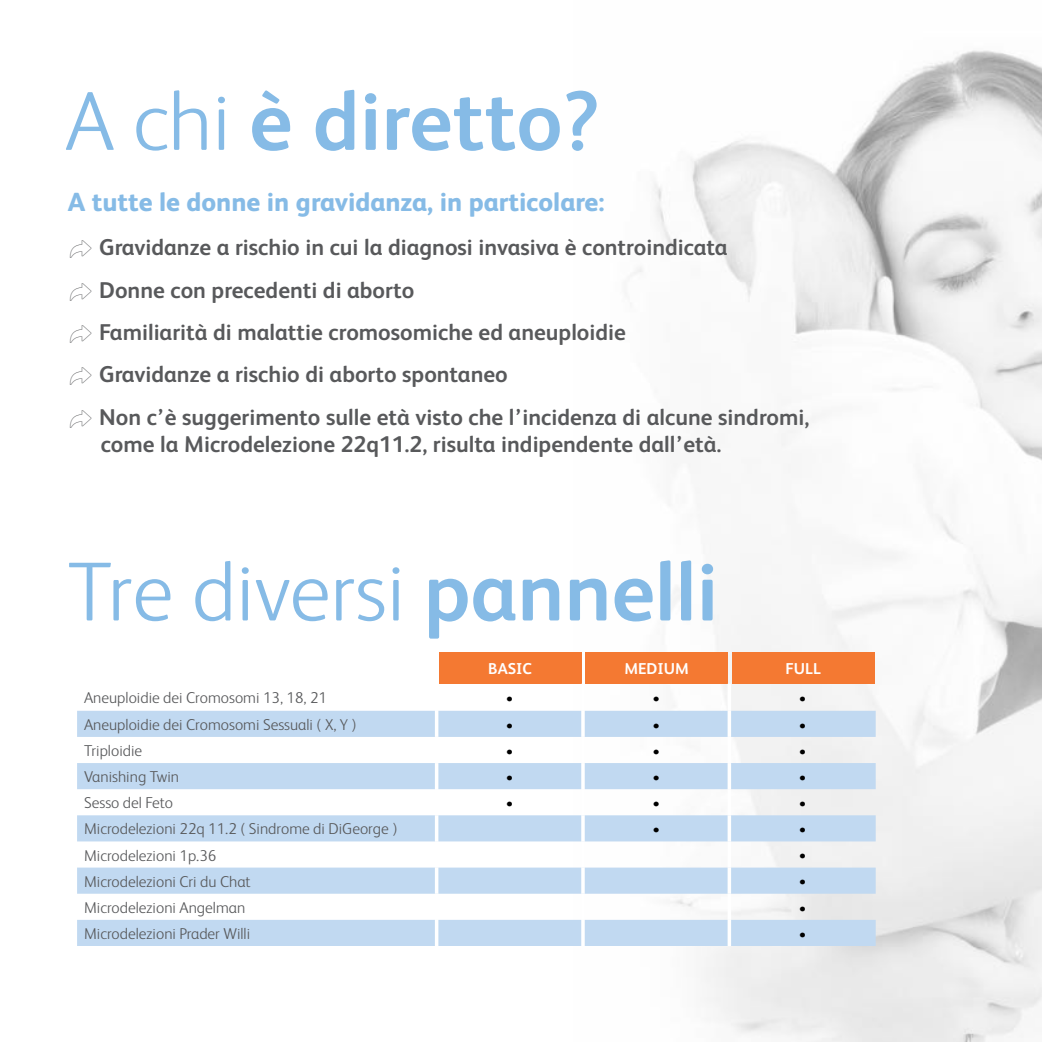
<style>
.page{position:relative;width:1042px;height:1042px;background:#fff}
.page>*{position:absolute;margin:0;border:0;box-sizing:border-box;transform-origin:0 0}
.t1{font:300 84px "FS Albert";color:#86bbe6}
.t2{font:700 84px "FS Albert";color:#86bbe6}
.t3{font:800 26.25px "FS Albert";color:#86bbe6}
.t4{font:700 22.93px/42.4px "FS Albert";color:#58595b}
.t5{font:300 15.75px "FS Albert";color:#58595b}
.t6{font:700 15.75px "FS Albert";color:#fff}
.t7{font:300 15.05px "FS Albert";color:#000}
.s1{font-weight:300}
.s2{font-weight:700}
</style>
<div class="page">
<img style="left:574px;top:50px;width:468px;height:992px">
<div style="left:439px;top:652px;width:142px;height:31px;background:#f47932"></div>
<div style="left:585px;top:652px;width:143px;height:31px;background:#f47932"></div>
<div style="left:732px;top:652px;width:142px;height:31px;background:#f47932"></div>
<svg style="left:77px;top:711px;width:798px;height:235px;fill:#c1d9f1"></svg>
<hr style="left:581px;top:684px;width:4px;height:27px;background:#fff">
<hr style="left:435px;top:711px;width:3px;height:26px;background:#fff">
<hr style="left:581px;top:711px;width:4px;height:26px;background:#f4f8fc">
<hr style="left:435px;top:737px;width:3px;height:26px;background:#fff">
<hr style="left:581px;top:737px;width:4px;height:26px;background:#fff">
<hr style="left:435px;top:763px;width:3px;height:26px;background:#fff">
<hr style="left:581px;top:763px;width:4px;height:26px;background:#f5f9fc">
<hr style="left:435px;top:789px;width:3px;height:26px;background:#fff">
<hr style="left:581px;top:789px;width:4px;height:26px;background:#fff">
<hr style="left:435px;top:815px;width:3px;height:26px;background:#fff">
<svg style="left:581px;top:815px;width:4px;height:26px"></svg>
<hr style="left:435px;top:841px;width:3px;height:26px;background:#fff">
<hr style="left:581px;top:841px;width:4px;height:26px;background:#fff">
<hr style="left:435px;top:867px;width:3px;height:27px;background:#fff">
<hr style="left:581px;top:867px;width:4px;height:27px;background:#f4f8fc">
<hr style="left:435px;top:894px;width:3px;height:26px;background:#fff">
<hr style="left:581px;top:894px;width:4px;height:26px;background:#fff">
<hr style="left:435px;top:920px;width:3px;height:26px;background:#fff">
<hr style="left:581px;top:920px;width:4px;height:26px;background:#f7fafd">
<hr style="left:727px;top:684px;width:4px;height:27px;background:#fff">
<svg style="left:727px;top:711px;width:4px;height:26px"></svg>
<hr style="left:727px;top:737px;width:4px;height:26px;background:#fff">
<svg style="left:727px;top:763px;width:4px;height:26px"></svg>
<hr style="left:727px;top:789px;width:4px;height:26px;background:#fff">
<svg style="left:727px;top:815px;width:4px;height:26px"></svg>
<hr style="left:727px;top:841px;width:4px;height:26px;background:#fff">
<svg style="left:727px;top:867px;width:4px;height:27px"></svg>
<hr style="left:727px;top:894px;width:4px;height:26px;background:#fff">
<svg style="left:727px;top:920px;width:4px;height:26px"></svg>
<h1 class="t2" style="left:65px;top:64px;width:536px"><span class="s1">A chi</span> è diretto?</h1>
<p class="t3" style="left:68px;top:183px;width:538px">A tutte le donne in gravidanza, in particolare:</p>
<p class="t4" style="left:99px;top:225px;width:712px">Gravidanze a rischio in cui la diagnosi invasiva è controindicata<br>Donne con precedenti di aborto<br>Familiarità di malattie cromosomiche ed aneuploidie<br>Gravidanze a rischio di aborto spontaneo<br>Non c’è suggerimento sulle età visto che l’incidenza di alcune sindromi,</p>
<p class="t4" style="left:101px;top:422px;width:622px">come la Microdelezione 22q11.2, risulta indipendente dall’età.</p>
<h1 class="t1" style="left:68px;top:536px;width:652px">Tre diversi <span class="s2">pannelli</span></h1>
<p class="t6" style="left:488px;top:658px;width:45px">BASIC</p>
<p class="t6" style="left:624px;top:658px;width:66px">MEDIUM</p>
<p class="t6" style="left:785px;top:658px;width:37px">FULL</p>
<p class="t5" style="left:84px;top:687px;width:244px">Aneuploidie dei Cromosomi 13, 18, 21</p>
<p class="t7" style="left:506px;top:688px;width:9px">•</p>
<p class="t7" style="left:652px;top:688px;width:9px">•</p>
<p class="t7" style="left:798px;top:688px;width:9px">•</p>
<p class="t5" style="left:84px;top:714px;width:274px">Aneuploidie dei Cromosomi Sessuali ( X, Y )</p>
<p class="t7" style="left:506px;top:714px;width:9px">•</p>
<p class="t7" style="left:652px;top:714px;width:9px">•</p>
<p class="t7" style="left:798px;top:714px;width:9px">•</p>
<p class="t5" style="left:84px;top:740px;width:60px">Triploidie</p>
<p class="t7" style="left:506px;top:741px;width:9px">•</p>
<p class="t7" style="left:652px;top:741px;width:9px">•</p>
<p class="t7" style="left:798px;top:741px;width:9px">•</p>
<p class="t5" style="left:84px;top:766px;width:96px">Vanishing Twin</p>
<p class="t7" style="left:506px;top:767px;width:9px">•</p>
<p class="t7" style="left:652px;top:767px;width:9px">•</p>
<p class="t7" style="left:798px;top:767px;width:9px">•</p>
<p class="t5" style="left:84px;top:792px;width:91px">Sesso del Feto</p>
<p class="t7" style="left:506px;top:793px;width:9px">•</p>
<p class="t7" style="left:652px;top:793px;width:9px">•</p>
<p class="t7" style="left:798px;top:793px;width:9px">•</p>
<p class="t5" style="left:84px;top:819px;width:315px">Microdelezioni 22q 11.2 ( Sindrome di DiGeorge )</p>
<p class="t7" style="left:652px;top:819px;width:9px">•</p>
<p class="t7" style="left:798px;top:819px;width:9px">•</p>
<p class="t5" style="left:84px;top:845px;width:134px">Microdelezioni 1p.36</p>
<p class="t7" style="left:798px;top:845px;width:9px">•</p>
<p class="t5" style="left:84px;top:871px;width:168px">Microdelezioni Cri du Chat</p>
<p class="t7" style="left:798px;top:871px;width:9px">•</p>
<p class="t5" style="left:84px;top:897px;width:163px">Microdelezioni Angelman</p>
<p class="t7" style="left:798px;top:897px;width:9px">•</p>
<p class="t5" style="left:84px;top:923px;width:168px">Microdelezioni Prader Willi</p>
<p class="t7" style="left:798px;top:923px;width:9px">•</p>
</div>
